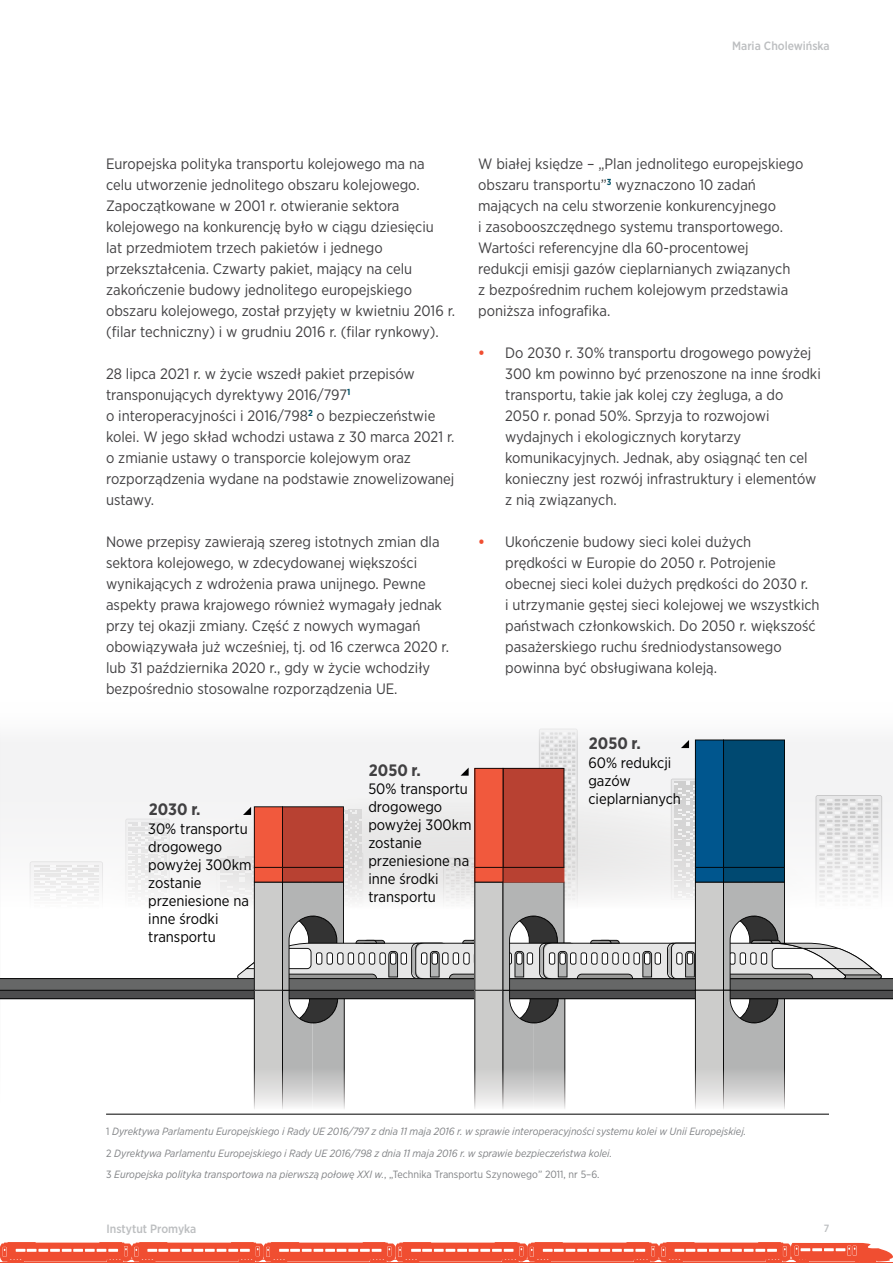
<style>
.page{position:relative;width:893px;height:1263px;background:#fff}
.page>*{position:absolute;margin:0;border:0;box-sizing:border-box;transform-origin:0 0}
.t1{font:700 16.5px "Gotham Narrow";color:#414042}
.t2{font:15px/21px "Gotham Narrow";color:#414042}
.t3{font:15px/18px "Gotham Narrow";color:#000}
.t4{font:500 12px "Gotham Narrow";color:#bcbec0}
.t5{font:italic 10.5px/21.3px "Gotham Narrow";color:#808285}
.t6{font:500 10.5px "Gotham Narrow";color:#bcbec0}
.s1{font-weight:700;color:#f04e31}
.s2{font-style:normal}
</style>
<div class="page">
<svg style="left:0;top:1242px;width:893px;height:21px;background:#f26850"></svg>
<svg style="left:0;top:728px;width:893px;height:381px"></svg>
<hr style="left:106px;top:1114px;width:723px;height:1px;background:#000">
<p class="t4" style="left:732px;top:38px;width:99px">Maria Cholewińska</p>
<p class="t2" style="left:106px;top:153px;width:351px">Europejska polityka transportu kolejowego ma na<br>celu utworzenie jednolitego obszaru kolejowego.<br>Zapoczątkowane w 2001 r. otwieranie sektora kolejowego na konkurencję było w ciągu dziesięciu<br>lat przedmiotem trzech pakietów i jednego przekształcenia. Czwarty pakiet, mający na celu zakończenie budowy jednolitego europejskiego obszaru kolejowego, został przyjęty w kwietniu 2016 r. (filar techniczny) i w grudniu 2016 r. (filar rynkowy).</p>
<p class="t2" style="left:106px;top:363px;width:350px">28 lipca 2021 r. w życie wszedł pakiet przepisów transponujących dyrektywy 2016/797<sup>1<br></sup>o interoperacyjności i 2016/798<sup>2</sup> o bezpieczeństwie kolei. W jego skład wchodzi ustawa z 30 marca 2021 r. o zmianie ustawy o transporcie kolejowym oraz rozporządzenia wydane na podstawie znowelizowanej ustawy.</p>
<p class="t2" style="left:106px;top:531px;width:344px">Nowe przepisy zawierają szereg istotnych zmian dla sektora kolejowego, w zdecydowanej większości wynikających z wdrożenia prawa unijnego. Pewne aspekty prawa krajowego również wymagały jednak przy tej okazji zmiany. Część z nowych wymagań obowiązywała już wcześniej, tj. od 16 czerwca 2020 r. lub 31 października 2020 r., gdy w życie wchodziły bezpośrednio stosowalne rozporządzenia UE.</p>
<p class="t2" style="left:478px;top:153px;width:327px">W białej księdze – „Plan jednolitego europejskiego obszaru transportu”<sup>3</sup> wyznaczono 10 zadań mających na celu stworzenie konkurencyjnego<br>i zasobooszczędnego systemu transportowego.<br>Wartości referencyjne dla 60-procentowej<br>redukcji emisji gazów cieplarnianych związanych<br>z bezpośrednim ruchem kolejowym przedstawia poniższa infografika.</p>
<p class="t2" style="left:505px;top:342px;width:317px;text-indent:-27px"><span class="s1">•</span> Do 2030 r. 30% transportu drogowego powyżej 300 km powinno być przenoszone na inne środki transportu, takie jak kolej czy żegluga, a do 2050 r. ponad 50%. Sprzyja to rozwojowi wydajnych i ekologicznych korytarzy komunikacyjnych. Jednak, aby osiągnąć ten cel konieczny jest rozwój infrastruktury i elementów z nią związanych.</p>
<p class="t2" style="left:505px;top:531px;width:316px;text-indent:-27px"><span class="s1">•</span> Ukończenie budowy sieci kolei dużych<br>prędkości w Europie do 2050 r. Potrojenie obecnej sieci kolei dużych prędkości do 2030 r.<br>i utrzymanie gęstej sieci kolejowej we wszystkich państwach członkowskich. Do 2050 r. większość pasażerskiego ruchu średniodystansowego powinna być obsługiwana koleją.</p>
<p class="t1" style="left:149px;top:798px;width:53px">2030 r.</p>
<p class="t3" style="left:148px;top:819px;width:105px">30% transportu drogowego powyżej 300km zostanie przeniesione na inne środki transportu</p>
<p class="t1" style="left:369px;top:759px;width:53px">2050 r.</p>
<p class="t3" style="left:368px;top:780px;width:105px">50% transportu drogowego powyżej 300km zostanie przeniesione na inne środki transportu</p>
<p class="t1" style="left:589px;top:732px;width:53px">2050 r.</p>
<p class="t3" style="left:588px;top:753px;width:94px">60% redukcji gazów cieplarnianych</p>
<p class="t5" style="left:106px;top:1121px;width:642px"><span class="s2">1</span> Dyrektywa Parlamentu Europejskiego i Rady UE 2016/797 z dnia 11 maja 2016 r. w sprawie interoperacyjności systemu kolei w Unii Europejskiej.<br><span class="s2">2</span> Dyrektywa Parlamentu Europejskiego i Rady UE 2016/798 z dnia 11 maja 2016 r. w sprawie bezpieczeństwa kolei.<br><span class="s2">3</span> Europejska polityka transportowa na pierwszą połowę XXI w.<span class="s2">, „Technika Transportu Szynowego” 2011, nr 5–6.</span></p>
<p class="t4" style="left:107px;top:1221px;width:91px">Instytut Promyka</p>
<p class="t6" style="left:824px;top:1221px;width:7px">7</p>
</div>
